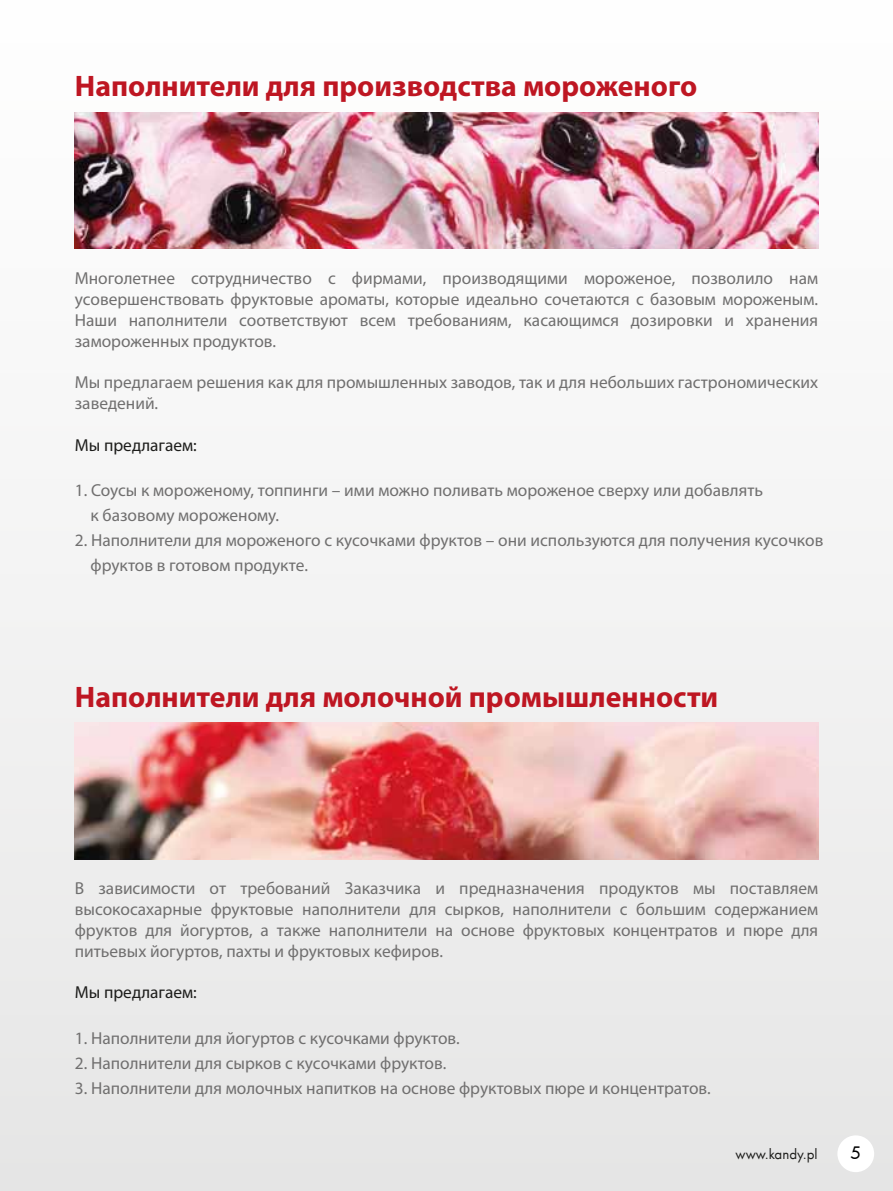
<style>
.page{position:relative;width:893px;height:1191px;background:#fff}
.page>*{position:absolute;margin:0;border:0;box-sizing:border-box;transform-origin:0 0}
.t1{font:700 29.75px "Myriad Pro";color:#be1622}
.t2{font:18.72px "Futura TEE";color:#000;scale:1.06 1}
.t3{font:17.32px/20.8px "Myriad Pro";color:#706f6f;text-align:justify}
.t4{font:17.32px "Myriad Pro";color:#1d1d1b}
.t5{font:14.88px "Futura TEE";color:#1d1d1b}
</style>
<div class="page">
<div style="left:0;top:0;width:893px;height:1191px;background:linear-gradient(to right,#f2f2f2,#f2f2f2)"></div>
<div style="left:837px;top:1135px;width:37px;height:37px;background:#fff;border-radius:50%"></div>
<img style="left:74px;top:112px;width:745px;height:136px">
<img style="left:74px;top:722px;width:745px;height:137px">
<h1 class="t1" style="left:75px;top:67px;width:624px">Наполнители для производства мороженого</h1>
<p class="t3" style="left:75px;top:267px;width:745px">Многолетнее сотрудничество с фирмами, производящими мороженое, позволило нам усовершенствовать фруктовые ароматы, которые идеально сочетаются с базовым мороженым.<br>Наши наполнители соответствуют всем требованиям, касающимся дозировки и хранения замороженных продуктов.</p>
<p class="t3" style="left:75px;top:372px;width:745px">Мы предлагаем решения как для промышленных заводов, так и для небольших гастрономических заведений.</p>
<p class="t4" style="left:75px;top:434px;width:123px">Мы предлагаем:</p>
<p class="t3" style="left:75px;top:480px;width:690px">1. Соусы к мороженому, топпинги – ими можно поливать мороженое сверху или добавлять</p>
<p class="t3" style="left:75px;top:529px;width:750px">2. Наполнители для мороженого с кусочками фруктов – они используются для получения кусочков</p>
<p class="t3" style="left:91px;top:505px;width:190px">к базовому мороженому.</p>
<p class="t3" style="left:91px;top:554px;width:219px">фруктов в готовом продукте.</p>
<h1 class="t1" style="left:75px;top:677px;width:645px">Наполнители для молочной промышленности</h1>
<p class="t3" style="left:75px;top:877px;width:745px">В зависимости от требований Заказчика и предназначения продуктов мы поставляем высокосахарные фруктовые наполнители для сырков, наполнители с большим содержанием фруктов для йогуртов, а также наполнители на основе фруктовых концентратов и пюре для питьевых йогуртов, пахты и фруктовых кефиров.</p>
<p class="t4" style="left:75px;top:982px;width:123px">Мы предлагаем:</p>
<p class="t3" style="left:75px;top:1027px;width:386px">1. Наполнители для йогуртов с кусочками фруктов.</p>
<p class="t3" style="left:75px;top:1052px;width:373px">2. Наполнители для сырков с кусочками фруктов.</p>
<p class="t3" style="left:75px;top:1077px;width:637px">3. Наполнители для молочных напитков на основе фруктовых пюре и концентратов.</p>
<p class="t5" style="left:735px;top:1145px;width:83px">www.kandy.pl</p>
<p class="t2" style="left:850px;top:1141px;width:12px">5</p>
</div>
